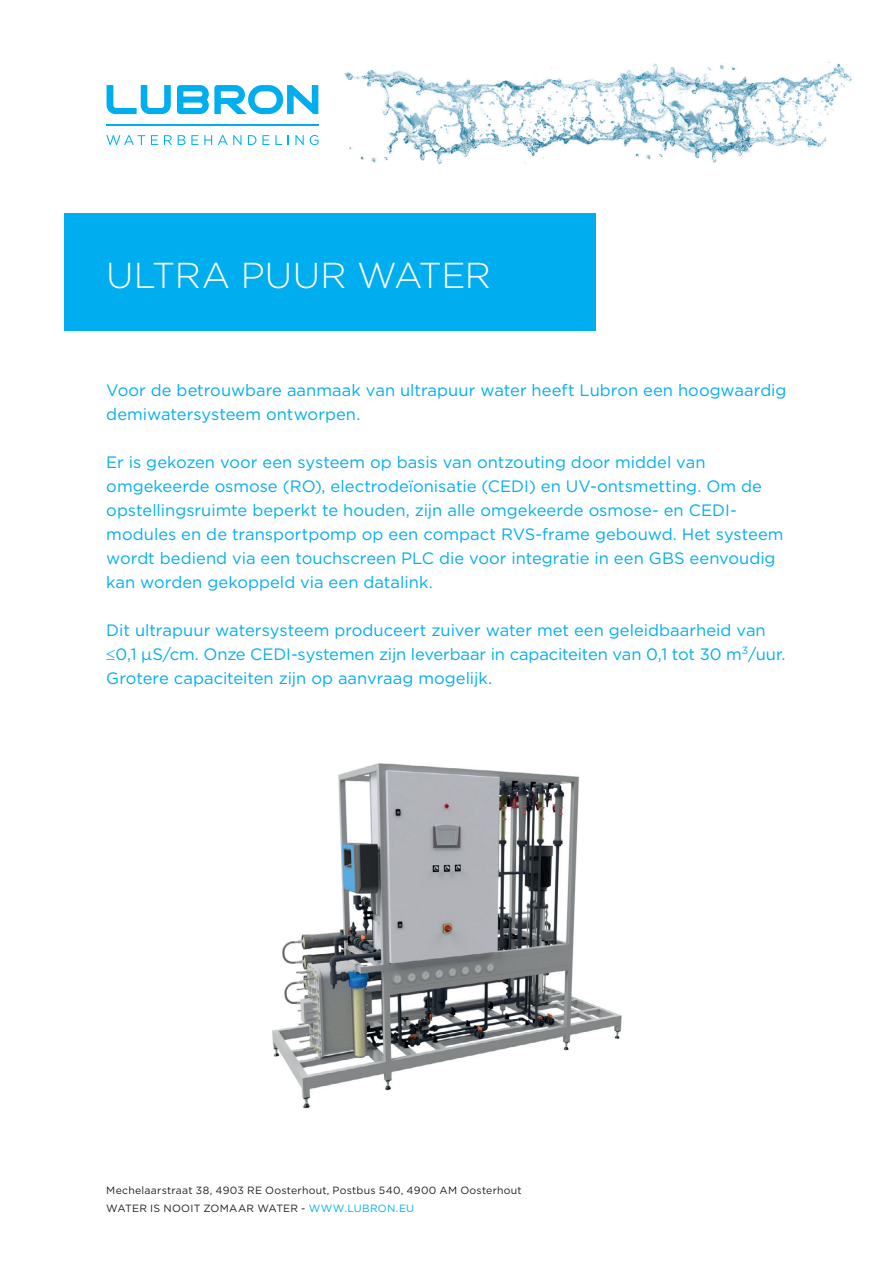
<style>
.page{position:relative;width:893px;height:1263px;background:#fff}
.page>*{position:absolute;margin:0;border:0;box-sizing:border-box;transform-origin:0 0}
.t1{font:300 36px "Gotham";letter-spacing:-.01em;color:#fff}
.Introduction{font:16.5px/24px "Gotham";color:#00aeef}
.t2{font:10.5px/18px "Gotham";letter-spacing:.025em;color:#231f20}
.s1{color:#00aeef}
</style>
<div class="page">
<svg style="left:107px;top:85px;width:64px;height:29px"></svg>
<svg style="left:177px;top:85px;width:141px;height:29px"></svg>
<svg style="left:106px;top:135px;width:39px;height:10px"></svg>
<svg style="left:151px;top:135px;width:7px;height:10px"></svg>
<svg style="left:164px;top:135px;width:8px;height:10px"></svg>
<svg style="left:178px;top:135px;width:20px;height:10px"></svg>
<svg style="left:204px;top:135px;width:8px;height:10px"></svg>
<svg style="left:218px;top:135px;width:23px;height:10px"></svg>
<svg style="left:248px;top:135px;width:8px;height:10px"></svg>
<svg style="left:262px;top:135px;width:20px;height:10px"></svg>
<svg style="left:295px;top:135px;width:9px;height:10px"></svg>
<svg style="left:310px;top:135px;width:9px;height:10px"></svg>
<hr style="left:107px;top:124px;width:212px;height:2px;background:#00aeef">
<img style="left:344px;top:62px;width:508px;height:102px">
<div style="left:64px;top:213px;width:531px;height:118px;background:#00aeef"></div>
<img style="left:272px;top:763px;width:350px;height:346px">
<p class="t1" style="left:106px;top:253px;width:386px">ULTRA PUUR WATER</p>
<p class="Introduction" style="left:106px;top:378px;width:682px">Voor de betrouwbare aanmaak van ultrapuur water heeft Lubron een hoogwaardig demiwatersysteem ontworpen.</p>
<p class="Introduction" style="left:106px;top:450px;width:679px">Er is gekozen voor een systeem op basis van ontzouting door middel van omgekeerde osmose (RO), electrodeïonisatie (CEDI) en UV-ontsmetting. Om de opstellingsruimte beperkt te houden, zijn alle omgekeerde osmose- en CEDI&shy;modules en de transportpomp op een compact RVS-frame gebouwd. Het systeem wordt bediend via een touchscreen PLC die voor integratie in een GBS eenvoudig kan worden gekoppeld via een datalink.</p>
<p class="Introduction" style="left:106px;top:618px;width:681px">Dit ultrapuur watersysteem produceert zuiver water met een geleidbaarheid van ≤0,1 µS/cm. Onze CEDI-systemen zijn leverbaar in capaciteiten van 0,1 tot 30 m<sup>3</sup>/uur.<br>Grotere capaciteiten zijn op aanvraag mogelijk.</p>
<p class="t2" style="left:106px;top:1181px;width:417px">Mechelaarstraat 38, 4903 RE Oosterhout, Postbus 540, 4900 AM Oosterhout<br>WATER IS NOOIT ZOMAAR WATER - <span class="s1">WWW.LUBRON.EU</span></p>
</div>
